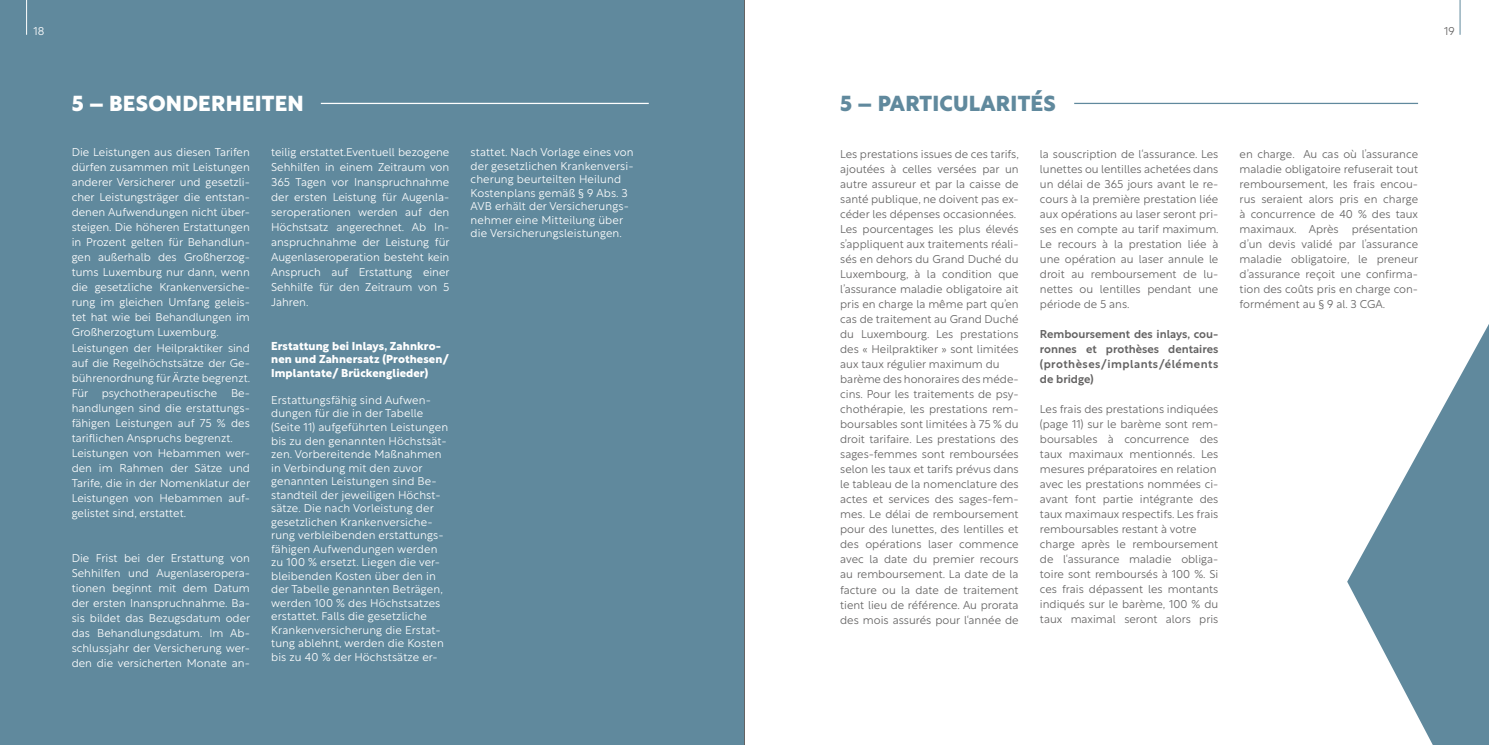
<style>
.page{position:relative;width:1489px;height:745px;background:#fff}
.page>*{position:absolute;margin:0;border:0;box-sizing:border-box;transform-origin:0 0}
.t1{font:800 21.25px "Rustica";letter-spacing:.01em;color:#fff}
.t2{font:800 21.25px "Rustica";letter-spacing:.01em;color:#60899d}
.t3{font:300 11.25px/15px "Rustica";color:#646363}
.t4{font:300 11.25px/15px "Rustica";color:#fff}
.t5{font:500 11.25px/15px "Rustica";letter-spacing:.035em;color:#646363;text-align:justify}
.t6{font:700 11.25px/13.5px "Rustica";letter-spacing:.01em;color:#fff}
</style>
<div class="page">
<hr style="left:1459px;top:0;width:1px;height:35px;background:#60899d">
<div style="left:0;top:0;width:744px;height:744px;background:#60899d"></div>
<hr style="left:321px;top:103px;width:327px;height:1px;background:#fff">
<hr style="left:1074px;top:103px;width:343px;height:1px;background:#60899d">
<svg style="left:1347px;top:326px;width:141px;height:418px;fill:#60899d"></svg>
<hr style="left:26px;top:0;width:1px;height:35px;background:#fff">
<hr style="left:744px;top:0;width:1px;height:744px;background:#646363">
<p class="t4" style="left:33px;top:22px;width:12px">18</p>
<h1 class="t1" style="left:72px;top:85px;width:233px">5 – BESONDERHEITEN</h1>
<h1 class="t2" style="left:840px;top:85px;width:217px">5 – PARTICULARITÉS</h1>
<p class="t3" style="left:840px;top:145px;width:180px">Les prestations issues de ces tarifs, ajoutées à celles versées par un autre assureur et par la caisse de santé publique, ne doivent pas ex&shy;céder les dépenses occasionnées.<br>Les pourcentages les plus élevés s’appliquent aux traitements réali&shy;sés en dehors du Grand Duché du Luxembourg, à la condition que l’assurance maladie obligatoire ait pris en charge la même part qu’en cas de traitement au Grand Duché du Luxembourg. Les prestations des « Heilpraktiker » sont limitées aux taux régulier maximum du barème des honoraires des méde&shy;cins. Pour les traitements de psy&shy;chothérapie, les prestations rem&shy;boursables sont limitées à 75 % du droit tarifaire. Les prestations des sages-femmes sont remboursées selon les taux et tarifs prévus dans le tableau de la nomenclature des actes et services des sages-fem&shy;mes. Le délai de remboursement pour des lunettes, des lentilles et des opérations laser commence avec la date du premier recours au remboursement. La date de la facture ou la date de traitement tient lieu de référence. Au prorata des mois assurés pour l‘année de</p>
<p class="t3" style="left:1039px;top:145px;width:180px;text-align:justify">la souscription de l‘assurance. Les lunettes ou lentilles achetées dans un délai de 365 jours avant le re&shy;cours à la première prestation liée aux opérations au laser seront pri&shy;ses en compte au tarif maximum.<br>Le recours à la prestation liée à une opération au laser annule le droit au remboursement de lu&shy;nettes ou lentilles pendant une période de 5 ans.</p>
<p class="t4" style="left:470px;top:144px;width:165px;line-height:13.5px">stattet. Nach Vorlage eines von der gesetzlichen Krankenversi&shy;cherung beurteilten Heilund<br>Kostenplans gemäß § 9 Abs. 3<br>AVB erhält der Versicherungs&shy;nehmer eine Mitteilung über die Versicherungsleistungen.</p>
<p class="t4" style="left:271px;top:143px;width:180px;text-align:justify">teilig erstattet.Eventuell bezogene Sehhilfen in einem Zeitraum von 365 Tagen vor Inanspruchnahme der ersten Leistung für Augenla&shy;seroperationen werden auf den Höchstsatz angerechnet. Ab In&shy;anspruchnahme der Leistung für Augenlaseroperation besteht kein Anspruch auf Erstattung einer Sehhilfe für den Zeitraum von 5<br>Jahren.</p>
<p class="t6" style="left:271px;top:338px;width:180px">Erstattung bei Inlays, Zahnkro&shy;nen und Zahnersatz (Prothesen/<br>Implantate/ Brückenglieder)</p>
<p class="t4" style="left:271px;top:391px;width:179px;line-height:13.5px">Erstattungsfähig sind Aufwen&shy;dungen für die in der Tabelle (Seite 11) aufgeführten Leistungen bis zu den genannten Höchstsät&shy;zen. Vorbereitende Maßnahmen in Verbindung mit den zuvor genannten Leistungen sind Be&shy;standteil der jeweiligen Höchst&shy;sätze. Die nach Vorleistung der gesetzlichen Krankenversiche&shy;rung verbleibenden erstattungs&shy;fähigen Aufwendungen werden zu 100 % ersetzt. Liegen die ver&shy;bleibenden Kosten über den in der Tabelle genannten Beträgen, werden 100 % des Höchstsatzes erstattet. Falls die gesetzliche<br>Krankenversicherung die Erstat&shy;tung ablehnt, werden die Kosten bis zu 40 % der Höchstsätze er-</p>
<p class="t4" style="left:72px;top:143px;width:180px">Die Leistungen aus diesen Tarifen dürfen zusammen mit Leistungen anderer Versicherer und gesetzli&shy;cher Leistungsträger die entstan&shy;denen Aufwendungen nicht über&shy;steigen. Die höheren Erstattungen in Prozent gelten für Behandlun&shy;gen außerhalb des Großherzog&shy;tums Luxemburg nur dann, wenn die gesetzliche Krankenversiche&shy;rung im gleichen Umfang geleis&shy;tet hat wie bei Behandlungen im<br>Großherzogtum Luxemburg.<br>Leistungen der Heilpraktiker sind auf die Regelhöchstsätze der Ge&shy;bührenordnung für Ärzte begrenzt.<br>Für psychotherapeutische Be&shy;handlungen sind die erstattungs&shy;fähigen Leistungen auf 75 % des tariflichen Anspruchs begrenzt.<br>Leistungen von Hebammen wer&shy;den im Rahmen der Sätze und<br>Tarife, die in der Nomenklatur der<br>Leistungen von Hebammen auf&shy;gelistet sind, erstattet.</p>
<p class="t4" style="left:72px;top:548px;width:180px;text-align:justify">Die Frist bei der Erstattung von Sehhilfen und Augenlaseropera&shy;tionen beginnt mit dem Datum der ersten Inanspruchnahme. Ba&shy;sis bildet das Bezugsdatum oder das Behandlungsdatum. Im Ab&shy;schlussjahr der Versicherung wer&shy;den die versicherten Monate an-</p>
<p class="t5" style="left:1039px;top:325px;width:180px">Remboursement des inlays, cou&shy;ronnes et prothèses dentaires (prothèses/implants/éléments de bridge)</p>
<p class="t3" style="left:1039px;top:400px;width:180px">Les frais des prestations indiquées (page 11) sur le barème sont rem&shy;boursables à concurrence des taux maximaux mentionnés. Les mesures préparatoires en relation avec les prestations nommées ci&shy;avant font partie intégrante des taux maximaux respectifs. Les frais remboursables restant à votre charge après le remboursement de l‘assurance maladie obliga&shy;toire sont remboursés à 100 %. Si ces frais dépassent les montants indiqués sur le barème, 100 % du taux maximal seront alors pris</p>
<p class="t3" style="left:1239px;top:145px;width:180px;text-align:justify">en charge. Au cas où l’assurance maladie obligatoire refuserait tout remboursement, les frais encou&shy;rus seraient alors pris en charge à concurrence de 40 % des taux maximaux. Après présentation d’un devis validé par l’assurance maladie obligatoire, le preneur d’assurance reçoit une confirma&shy;tion des coûts pris en charge con&shy;formément au § 9 al. 3 CGA.</p>
<p class="t3" style="left:1443px;top:22px;width:12px">19</p>
</div>
